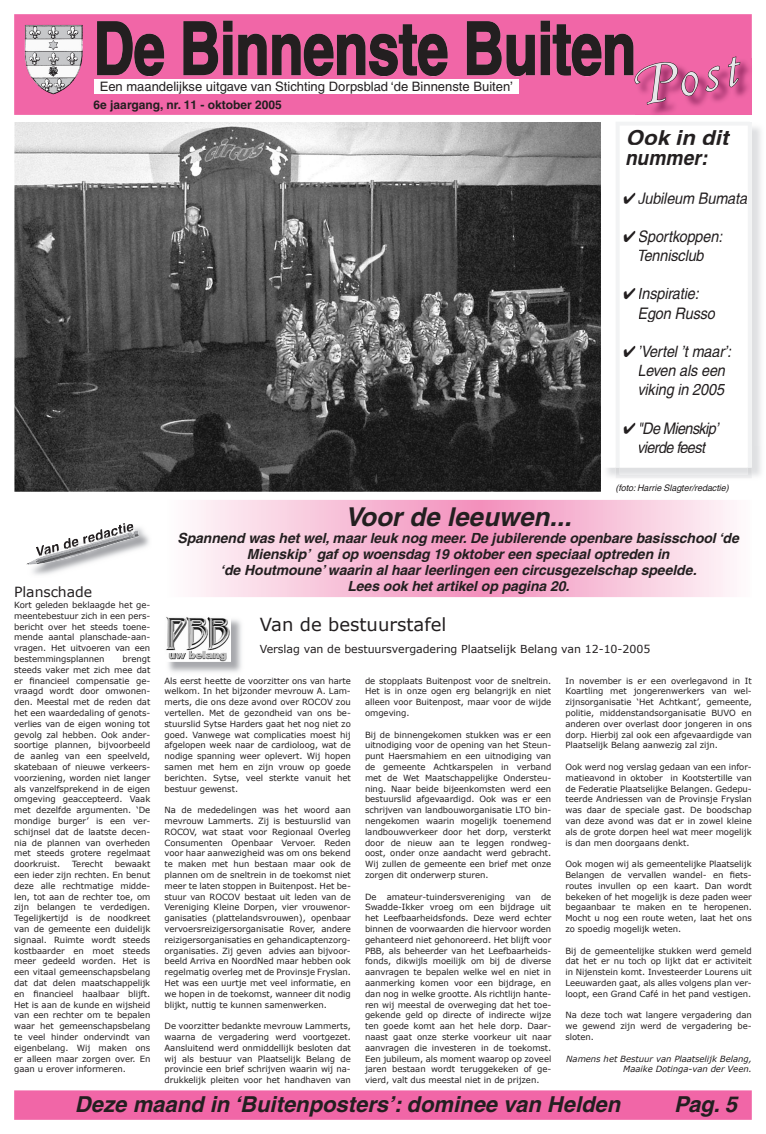
<style>
.page{position:relative;width:766px;height:1134px;background:#fff}
.page>*{position:absolute;margin:0;border:0;box-sizing:border-box;transform-origin:0 0}
.t1{font:700 73px "Helvetica";letter-spacing:-.005em;color:#231f20;scale:.77 1}
.t2{font:61.5px "Centaur MT Swash Capitals";color:#e6e7e9;scale:1.06 1}
.t3{font:italic 700 26px "Helvetica";color:#231f20}
.t4{font:italic 700 22px "Helvetica";color:#231f20}
.t5{font:italic 700 20.7px/20.7px "Helvetica";letter-spacing:.005em;color:#231f20;scale:1.06 1}
.t6{font:18px "Verdana";color:#231f20}
.t7{font:italic 16px/19.2px "Helvetica";letter-spacing:-.01em;color:#231f20;scale:.9 1}
.t8{font:italic 16px/19.2px "Helvetica";letter-spacing:-.04em;color:#231f20;scale:.9 1}
.t9{font:italic 700 14px/16px "Helvetica";letter-spacing:-.005em;color:#231f20;text-align:center}
.t10{font:14px "Verdana";letter-spacing:-.005em;color:#231f20}
.t11{font:13px "Helvetica";color:#231f20}
.t12{font:700 12px "Helvetica";color:#231f20}
.t13{font:11px "Verdana";letter-spacing:-.005em;color:#231f20}
.t14{font:italic 9px "Helvetica";letter-spacing:-.005em;color:#231f20}
.t15{font:8.5px/10.8px "Verdana";letter-spacing:-.005em;color:#231f20;text-align:justify}
.t16{font:italic 8.5px/10.8px "Verdana";letter-spacing:-.005em;color:#231f20;text-align:right}
</style>
<div class="page">
<svg style="left:14px;top:14px;width:737px;height:101px;background:#ed68a6"></svg>
<svg style="left:97px;top:21px;width:473px;height:55px;background:#cd5c90"></svg>
<div style="left:94px;top:80px;width:424px;height:14px;background:#fff"></div>
<img style="left:24px;top:25px;width:59px;height:70px">
<img style="left:751px;top:58px;width:1px;height:57px">
<img style="left:635px;top:58px;width:116px;height:57px">
<svg style="left:632px;top:55px;width:111px;height:52px;background:#ce568f"></svg>
<div style="left:14px;top:1090px;width:737px;height:30px;background:#f166a7"></div>
<img style="left:607px;top:446px;width:154px;height:32px">
<img style="left:751px;top:124px;width:10px;height:322px">
<svg style="left:192px;top:500px;width:542px;height:97px;background:#f7c1d9"></svg>
<img style="left:615px;top:467px;width:136px;height:11px">
<svg style="left:615px;top:122px;width:136px;height:345px"></svg>
<img style="left:32px;top:527px;width:117px;height:48px">
<svg style="left:36px;top:524px;width:99px;height:6px"></svg>
<img style="left:28px;top:530px;width:111px;height:35px">
<img style="left:46px;top:531px;width:87px;height:24px">
<img style="left:14px;top:122px;width:586px;height:370px">
<img style="left:168px;top:619px;width:74px;height:53px">
<img style="left:166px;top:617px;width:65px;height:45px">
<svg style="left:624px;top:192px;width:11px;height:12px"></svg>
<svg style="left:624px;top:230px;width:11px;height:12px"></svg>
<svg style="left:624px;top:288px;width:11px;height:12px"></svg>
<svg style="left:624px;top:345px;width:11px;height:12px"></svg>
<svg style="left:624px;top:422px;width:11px;height:12px"></svg>
<h1 class="t1" style="left:94px;top:4px;width:706px">De Binnenste Buiten</h1>
<h3 class="t11" style="left:100px;top:79px;width:415px">Een maandelijkse uitgave van Stichting Dorpsblad ‘de Binnenste Buiten’</h3>
<h3 class="t12" style="left:94px;top:98px;width:190px">6e jaargang, nr. 11 - oktober 2005</h3>
<h2 class="t2" style="left:631px;top:45px;width:94px;rotate:-12deg">Post</h2>
<h3 class="t5" style="left:625px;top:127px;width:99px">Ook in dit nummer:</h3>
<h3 class="t7" style="left:637px;top:188px;width:123px">Jubileum Bumata</h3>
<h3 class="t7" style="left:636px;top:227px;width:97px">Sportkoppen:<br>Tennisclub</h3>
<h3 class="t7" style="left:637px;top:284px;width:88px">Inspiratie:<br>Egon Russo</h3>
<h3 class="t7" style="left:637px;top:342px;width:106px">’Vertel ’t maar’:<br>Leven als een viking in 2005</h3>
<h3 class="t8" style="left:637px;top:418px;width:92px">"De Mienskip’ vierde feest</h3>
<h3 class="t10" style="left:14px;top:583px;width:79px">Planschade</h3>
<p class="t15" style="left:14px;top:599px;width:138px">Kort geleden beklaagde het ge&shy;meentebestuur zich in een pers&shy;bericht over het steeds toene&shy;mende aantal planschade-aan&shy;vragen. Het uitvoeren van een bestemmingsplannen</p>
<p class="t15" style="left:14px;top:653px;width:138px;text-indent:108px">brengt steeds vaker met zich mee dat er financieel compensatie ge&shy;vraagd wordt door omwonen&shy;den. Meestal met de reden dat het een waardedaling of genots&shy;verlies van de eigen woning tot gevolg zal hebben. Ook ander&shy;soortige plannen, bijvoorbeeld de aanleg van een speelveld, skatebaan of nieuwe verkeers&shy;voorziening, worden niet langer als vanzelfsprekend in de eigen omgeving geaccepteerd. Vaak met dezelfde argumenten. ‘De mondige burger’ is een ver&shy;schijnsel dat de laatste decen&shy;nia de plannen van overheden met steeds grotere regelmaat doorkruist.</p>
<p class="t15" style="left:72px;top:858px;width:32px">Terecht</p>
<p class="t15" style="left:14px;top:858px;width:138px;text-indent:101px">bewaakt een ieder zijn rechten. En benut deze alle rechtmatige midde&shy;len, tot aan de rechter toe, om zijn belangen te verdedigen.<br>Tegelijkertijd is de noodkreet van de gemeente een duidelijk signaal. Ruimte wordt steeds kostbaarder en moet steeds meer gedeeld worden. Het is een vitaal gemeenschapsbelang dat dat delen maatschappelijk en financieel haalbaar blijft.<br>Het is aan de kunde en wijsheid van een rechter om te bepalen waar het gemeenschapsbelang te veel hinder ondervindt van eigenbelang. Wij maken ons er alleen maar zorgen over. En gaan u erover informeren.</p>
<h3 class="t3" style="left:345px;top:501px;width:227px">Voor de leeuwen...</h3>
<p class="t14" style="left:615px;top:482px;width:115px">(foto: Harrie Slagter/redactie)</p>
<p class="t9" style="left:177px;top:530px;width:562px">Spannend was het wel, maar leuk nog meer. De jubilerende openbare basisschool ‘de Mienskip’ gaf op woensdag 19 oktober een speciaal optreden in<br>‘de Houtmoune’ waarin al haar leerlingen een circusgezelschap speelde.<br>Lees ook het artikel op pagina 20.</p>
<h3 class="t6" style="left:260px;top:613px;width:188px">Van de bestuurstafel</h3>
<p class="t13" style="left:260px;top:642px;width:392px">Verslag van de bestuursvergadering Plaatselijk Belang van 12-10-2005</p>
<p class="t15" style="left:164px;top:675px;width:188px">Als eerst heette de voorzitter ons van harte welkom. In het bijzonder mevrouw A. Lam&shy;merts, die ons deze avond over ROCOV zou vertellen. Met de gezondheid van ons be&shy;stuurslid Sytse Harders gaat het nog niet zo goed. Vanwege wat complicaties moest hij afgelopen week naar de cardioloog, wat de nodige spanning weer oplevert. Wij hopen samen met hem en zijn vrouw op goede berichten. Sytse, veel sterkte vanuit het bestuur gewenst.</p>
<p class="t15" style="left:164px;top:804px;width:188px">Na de mededelingen was het woord aan mevrouw Lammerts. Zij is bestuurslid van ROCOV, wat staat voor Regionaal Overleg Consumenten Openbaar Vervoer. Reden voor haar aanwezigheid was om ons bekend te maken met hun bestaan maar ook de plannen om de sneltrein in de toekomst niet meer te laten stoppen in Buitenpost. Het be&shy;stuur van ROCOV bestaat uit leden van de Vereniging Kleine Dorpen, vier vrouwenor&shy;ganisaties (plattelandsvrouwen), openbaar vervoersreizigersorganisatie Rover, andere reizigersorganisaties en gehandicaptenzorg&shy;organisaties. Zij geven advies aan bijvoor&shy;beeld Arriva en NoordNed maar hebben ook regelmatig overleg met de Provinsje Fryslan.<br>Het was een uurtje met veel informatie, en we hopen in de toekomst, wanneer dit nodig blijkt, nuttig te kunnen samenwerken.</p>
<p class="t15" style="left:164px;top:1020px;width:188px">De voorzitter bedankte mevrouw Lammerts, waarna de vergadering werd voortgezet.<br>Aansluitend werd onmiddellijk besloten dat wij als bestuur van Plaatselijk Belang de provincie een brief schrijven waarin wij na&shy;drukkelijk pleiten voor het handhaven van</p>
<p class="t15" style="left:365px;top:675px;width:188px">de stopplaats Buitenpost voor de sneltrein.<br>Het is in onze ogen erg belangrijk en niet alleen voor Buitenpost, maar voor de wijde omgeving.</p>
<p class="t15" style="left:365px;top:729px;width:188px">Bij de binnengekomen stukken was er een uitnodiging voor de opening van het Steun&shy;punt Haersmahiem en een uitnodiging van de gemeente Achtkarspelen in verband met de Wet Maatschappelijke Ondersteu&shy;ning. Naar beide bijeenkomsten werd een bestuurslid afgevaardigd. Ook was er een schrijven van landbouworganisatie LTO bin&shy;nengekomen waarin mogelijk toenemend landbouwverkeer door het dorp, versterkt door de nieuw aan te leggen rondweg&shy;oost, onder onze aandacht werd gebracht.<br>Wij zullen de gemeente een brief met onze zorgen dit onderwerp sturen.</p>
<p class="t15" style="left:365px;top:891px;width:188px">De amateur-tuindersvereniging van de Swadde-Ikker vroeg om een bijdrage uit het Leefbaarheidsfonds. Deze werd echter binnen de voorwaarden die hiervoor worden gehanteerd niet gehonoreerd. Het blijft voor PBB, als beheerder van het Leefbaarheids&shy;fonds, dikwijls moeilijk om bij de diverse aanvragen te bepalen welke wel en niet in aanmerking komen voor een bijdrage, en dan nog in welke grootte. Als richtlijn hante&shy;ren wij meestal de overweging dat het toe&shy;gekende geld op directe of indirecte wijze ten goede komt aan het hele dorp. Daar&shy;naast gaat onze sterke voorkeur uit naar aanvragen die investeren in de toekomst.<br>Een jubileum, als moment waarop op zoveel jaren bestaan wordt teruggekeken of ge&shy;vierd, valt dus meestal niet in de prijzen.</p>
<p class="t15" style="left:565px;top:675px;width:188px">In november is er een overlegavond in It Koartling met jongerenwerkers van wel&shy;zijnsorganisatie ‘Het Achtkant’, gemeente, politie, middenstandsorganisatie BUVO en anderen over overlast door jongeren in ons dorp. Hierbij zal ook een afgevaardigde van Plaatselijk Belang aanwezig zal zijn.</p>
<p class="t15" style="left:565px;top:761px;width:188px">Ook werd nog verslag gedaan van een infor&shy;matieavond in oktober in Kootstertille van de Federatie Plaatselijke Belangen. Gedepu&shy;teerde Andriessen van de Provinsje Fryslan was daar de speciale gast. De boodschap van deze avond was dat er in zowel kleine als de grote dorpen heel wat meer mogelijk is dan men doorgaans denkt.</p>
<p class="t15" style="left:565px;top:858px;width:188px">Ook mogen wij als gemeentelijke Plaatselijk Belangen de vervallen wandel- en fiets&shy;routes invullen op een kaart. Dan wordt bekeken of het mogelijk is deze paden weer begaanbaar te maken en te heropenen.<br>Mocht u nog een route weten, laat het ons zo spoedig mogelijk weten.</p>
<p class="t15" style="left:565px;top:945px;width:188px">Bij de gemeentelijke stukken werd gemeld dat het er nu toch op lijkt dat er activiteit in Nijenstein komt. Investeerder Lourens uit Leeuwarden gaat, als alles volgens plan ver&shy;loopt, een Grand Café in het pand vestigen.</p>
<p class="t15" style="left:565px;top:1009px;width:188px">Na deze toch wat langere vergadering dan we gewend zijn werd de vergadering be&shy;sloten.</p>
<p class="t16" style="left:566px;top:1053px;width:187px">Namens het Bestuur van Plaatselijk Belang,<br>Maaike Dotinga-van der Veen.</p>
<h3 class="t4" style="left:75px;top:1090px;width:546px">Deze maand in ‘Buitenposters’: dominee van Helden</h3>
<h3 class="t4" style="left:673px;top:1090px;width:65px">Pag. 5</h3>
</div>
